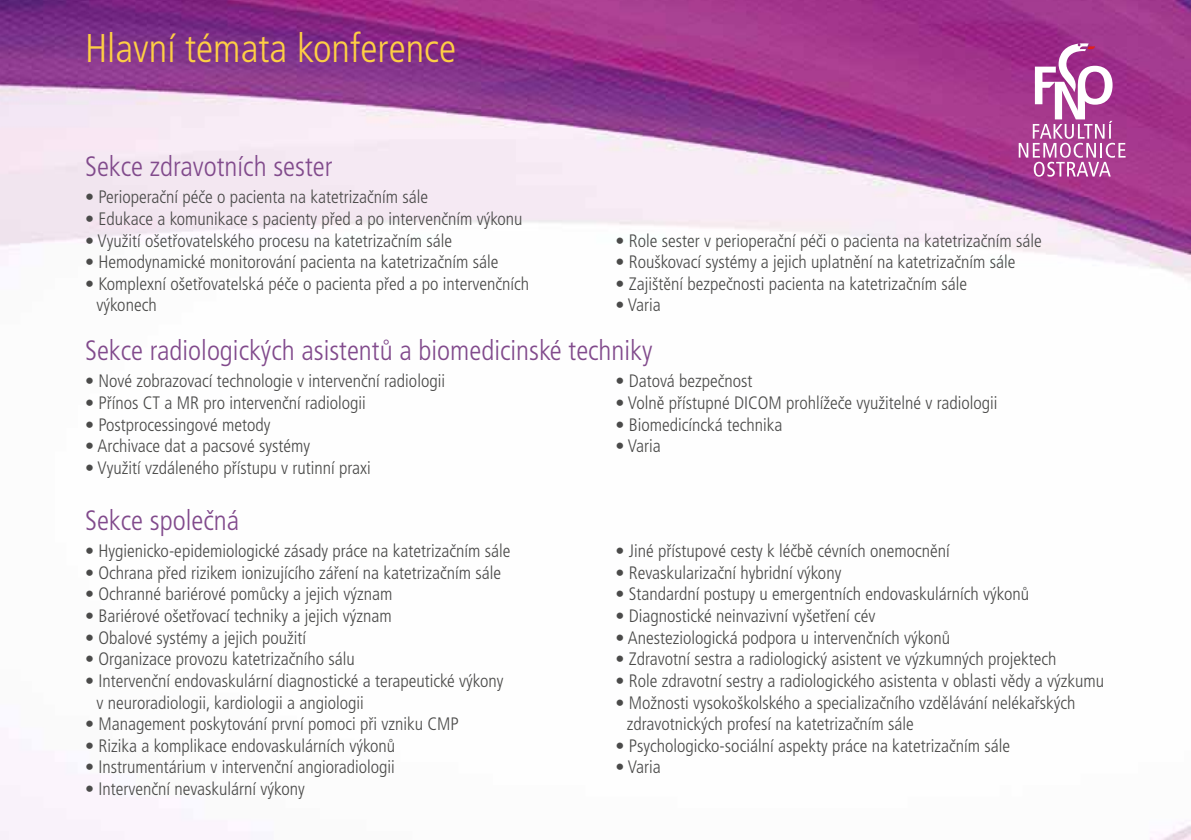
<style>
.page{position:relative;width:1191px;height:840px;background:#fff}
.page>*{position:absolute;margin:0;border:0;box-sizing:border-box;transform-origin:0 0}
.t1{font:40px "Frutiger Condensed CE Light";color:#fecf44}
.t2{font:28px "Frutiger Condensed CE Light";color:#814a8c}
.t3{font:18px/21.6px "Frutiger Condensed CE Light";color:#4a4a49}
</style>
<div class="page">
<img style="left:0;top:0;width:1191px;height:839px">
<svg style="left:1018px;top:43px;width:107px;height:133px"></svg>
<h1 class="t1" style="left:85px;top:26px;width:372px">Hlavní témata konference</h1>
<h2 class="t2" style="left:85px;top:150px;width:249px">Sekce zdravotních sester</h2>
<p class="t3" style="left:85px;top:186px;width:344px">• Perioperační péče o pacienta na katetrizačním sále</p>
<p class="t3" style="left:85px;top:208px;width:439px">• Edukace a komunikace s pacienty před a po intervenčním výkonu</p>
<p class="t3" style="left:85px;top:229px;width:369px">• Využití ošetřovatelského procesu na katetrizačním sále</p>
<p class="t3" style="left:85px;top:251px;width:415px">• Hemodynamické monitorování pacienta na katetrizačním sále</p>
<p class="t3" style="left:96px;top:273px;width:434px;text-indent:-11px">• Komplexní ošetřovatelská péče o pacienta před a po intervenčních výkonech</p>
<p class="t3" style="left:615px;top:229px;width:428px">• Role sester v perioperační péči o pacienta na katetrizačním sále</p>
<p class="t3" style="left:615px;top:251px;width:401px">• Rouškovací systémy a jejich uplatnění na katetrizačním sále</p>
<p class="t3" style="left:615px;top:273px;width:353px">• Zajištění bezpečnosti pacienta na katetrizačním sále</p>
<p class="t3" style="left:615px;top:294px;width:47px">• Varia</p>
<h2 class="t2" style="left:85px;top:334px;width:569px">Sekce radiologických asistentů a biomedicinské techniky</h2>
<p class="t3" style="left:85px;top:370px;width:361px">• Nové zobrazovací technologie v intervenční radiologii</p>
<p class="t3" style="left:85px;top:392px;width:282px">• Přínos CT a MR pro intervenční radiologii</p>
<p class="t3" style="left:85px;top:413px;width:187px">• Postprocessingové metody</p>
<p class="t3" style="left:85px;top:435px;width:226px">• Archivace dat a pacsové systémy</p>
<p class="t3" style="left:85px;top:457px;width:287px">• Využití vzdáleného přístupu v rutinní praxi</p>
<p class="t3" style="left:615px;top:370px;width:139px">• Datová bezpečnost</p>
<p class="t3" style="left:615px;top:392px;width:384px">• Volně přístupné DICOM prohlížeče využitelné v radiologii</p>
<p class="t3" style="left:615px;top:413px;width:169px">• Biomedicíncká technika</p>
<p class="t3" style="left:615px;top:435px;width:47px">• Varia</p>
<h2 class="t2" style="left:85px;top:504px;width:155px">Sekce společná</h2>
<p class="t3" style="left:85px;top:540px;width:427px">• Hygienicko-epidemiologické zásady práce na katetrizačním sále</p>
<p class="t3" style="left:85px;top:561px;width:417px">• Ochrana před rizikem ionizujícího záření na katetrizačním sále</p>
<p class="t3" style="left:85px;top:583px;width:309px">• Ochranné bariérové pomůcky a jejich význam</p>
<p class="t3" style="left:85px;top:605px;width:308px">• Bariérové ošetřovací techniky a jejich význam</p>
<p class="t3" style="left:85px;top:626px;width:223px">• Obalové systémy a jejich použití</p>
<p class="t3" style="left:85px;top:648px;width:271px">• Organizace provozu katetrizačního sálu</p>
<p class="t3" style="left:96px;top:669px;width:408px;text-indent:-11px">• Intervenční endovaskulární diagnostické a terapeutické výkony v neuroradiologii, kardiologii a angiologii</p>
<p class="t3" style="left:85px;top:713px;width:375px">• Management poskytování první pomoci při vzniku CMP</p>
<p class="t3" style="left:85px;top:734px;width:312px">• Rizika a komplikace endovaskulárních výkonů</p>
<p class="t3" style="left:85px;top:756px;width:311px">• Instrumentárium v intervenční angioradiologii</p>
<p class="t3" style="left:85px;top:777px;width:221px">• Intervenční nevaskulární výkony</p>
<p class="t3" style="left:615px;top:540px;width:336px">• Jiné přístupové cesty k léčbě cévních onemocnění</p>
<p class="t3" style="left:615px;top:561px;width:227px">• Revaskularizační hybridní výkony</p>
<p class="t3" style="left:615px;top:583px;width:415px">• Standardní postupy u emergentních endovaskulárních výkonů</p>
<p class="t3" style="left:615px;top:605px;width:262px">• Diagnostické neinvazivní vyšetření cév</p>
<p class="t3" style="left:615px;top:626px;width:336px">• Anesteziologická podpora u intervenčních výkonů</p>
<p class="t3" style="left:615px;top:648px;width:443px">• Zdravotní sestra a radiologický asistent ve výzkumných projektech</p>
<p class="t3" style="left:615px;top:669px;width:490px">• Role zdravotní sestry a radiologického asistenta v oblasti vědy a výzkumu</p>
<p class="t3" style="left:626px;top:691px;width:450px;text-indent:-11px">• Možnosti vysokoškolského a specializačního vzdělávání nelékařských zdravotnických profesí na katetrizačním sále</p>
<p class="t3" style="left:615px;top:734px;width:396px">• Psychologicko-sociální aspekty práce na katetrizačním sále</p>
<p class="t3" style="left:615px;top:756px;width:47px">• Varia</p>
</div>
